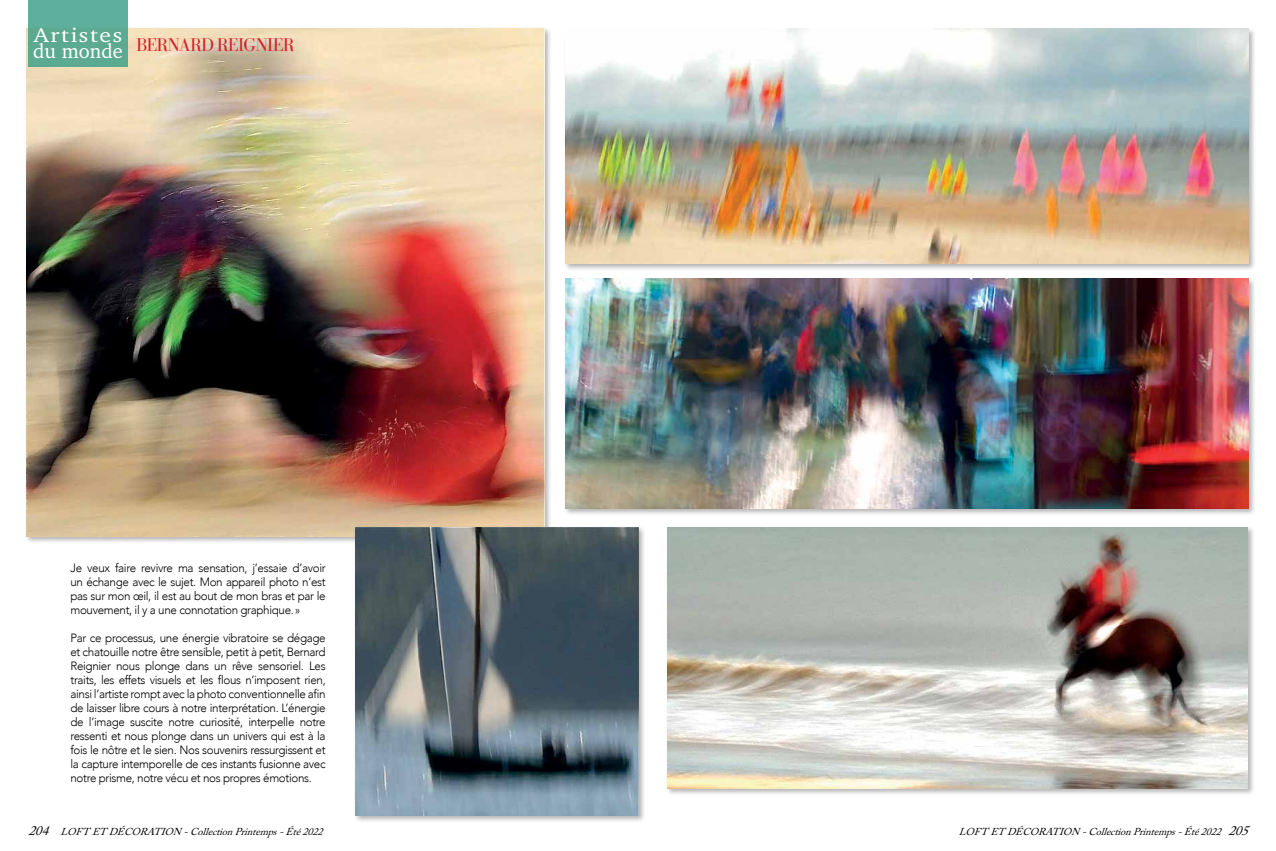
<style>
.page{position:relative;width:1276px;height:851px;background:#fff}
.page>*{position:absolute;margin:0;border:0;box-sizing:border-box;transform-origin:0 0}
.t1{font:20.3px/16.3px "Charter";letter-spacing:.07em;color:#fff;scale:1.16 1}
.t2{font:19px "Bodoni FLF";letter-spacing:-.05em;color:#d2232a}
.t3{font:300 12px/14px "Avenir";letter-spacing:-.03em;color:#000;text-align:justify}
.t4{font:italic 10px "Adobe Caslon Pro";color:#000}
.s1{font-size:13px}
</style>
<div class="page">
<div style="left:25px;top:26px;width:527px;height:517px;background:#000;opacity:.3"></div>
<img style="left:26px;top:28px;width:518px;height:508px">
<div style="left:29px;top:0;width:99px;height:67px;background:#5caa91"></div>
<div style="left:564px;top:277px;width:692px;height:239px;background:#000;opacity:.3"></div>
<img style="left:566px;top:279px;width:682px;height:229px">
<div style="left:353px;top:525px;width:292px;height:298px;background:#000;opacity:.3"></div>
<img style="left:355px;top:527px;width:283px;height:288px">
<div style="left:564px;top:27px;width:692px;height:244px;background:#000;opacity:.3"></div>
<img style="left:566px;top:29px;width:682px;height:234px">
<div style="left:665px;top:525px;width:590px;height:271px;background:#000;opacity:.3"></div>
<img style="left:667px;top:527px;width:580px;height:261px">
<h1 class="t1" style="left:33px;top:26px;width:79px">Artistes du monde</h1>
<h2 class="t2" style="left:136px;top:35px;width:160px">BERNARD REIGNIER</h2>
<p class="t3" style="left:70px;top:561px;width:257px">Je veux faire revivre ma sensation, j’essaie d’avoir un échange avec le sujet. Mon appareil photo n’est pas sur mon œil, il est au bout de mon bras et par le mouvement, il y a une connotation graphique.»</p>
<p class="t3" style="left:70px;top:631px;width:257px">Par ce processus, une énergie vibratoire se dégage et chatouille notre être sensible, petit à petit, Bernard Reignier nous plonge dans un rêve sensoriel. Les traits, les effets visuels et les flous n’imposent rien, ainsi l’artiste rompt avec la photo conventionnelle afin de laisser libre cours à notre interprétation. L’énergie de l’image suscite notre curiosité, interpelle notre ressenti et nous plonge dans un univers qui est à la fois le nôtre et le sien. Nos souvenirs ressurgissent et la capture intemporelle de ces instants fusionne avec notre prisme, notre vécu et nos propres émotions.</p>
<p class="t4" style="left:28px;top:825px;width:302px"><span class="s1">204</span> LOFTETDÉCORATION-CollectionPrintemps-Été2022</p>
<p class="t4" style="left:959px;top:825px;width:298px">LOFTETDÉCORATION-CollectionPrintemps-Été2022 <span class="s1">205</span></p>
</div>
